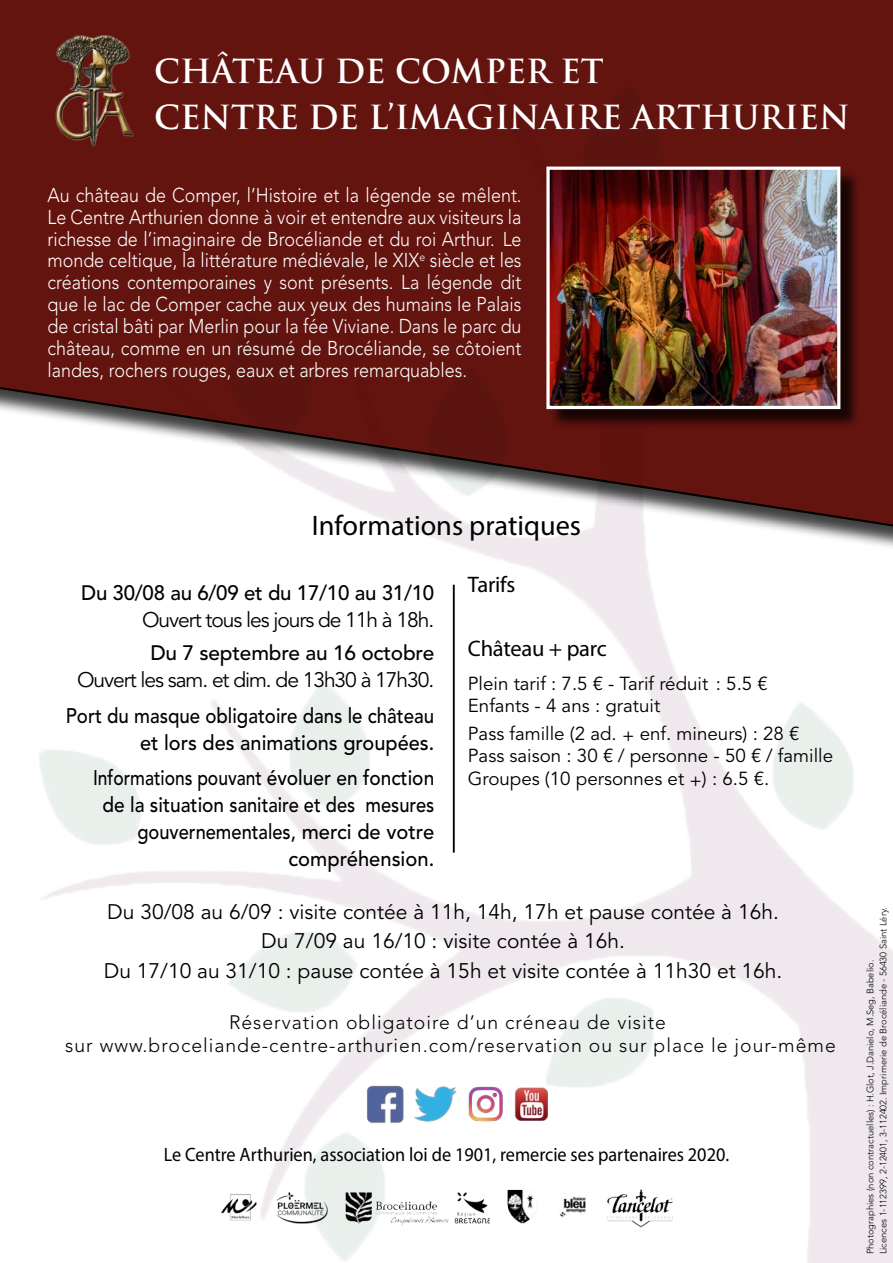
<style>
.page{position:relative;width:893px;height:1263px;background:#fff}
.page>*{position:absolute;margin:0;border:0;box-sizing:border-box;transform-origin:0 0}
.t1{font:700 32.4px/46.5px "Trajan Pro";color:#fff}
.t2{font:28.35px "Myriad Pro";color:#000}
.t3{font:22.5px "Myriad Pro";letter-spacing:-.01em;color:#000}
.t4{font:21px/29.5px "Avenir LT Std";color:#000;text-align:center}
.t5{font:500 21px/27px "Avenir LT Std";color:#000;text-align:right;scale:.83 1}
.t6{font:500 21px/27px "Avenir LT Std";color:#000;text-align:right;scale:.89 1}
.t7{font:21px "Avenir LT Std";letter-spacing:-.05em;color:#000}
.t8{font:500 20.85px "Avenir LT Std";letter-spacing:-.01em;color:#000}
.t9{font:300 19.95px/21.9px "Avenir LT Std";color:#fff;text-align:justify;scale:.9 1}
.t10{font:300 19.35px/23.2px "Avenir LT Std";letter-spacing:.05em;color:#000;text-align:center}
.t11{font:19.35px "Myriad Pro";color:#000;scale:.94 1}
.t12{font:18.75px/22.5px "Avenir LT Std";color:#000}
.t13{font:300 9.3px/13.2px "Avenir LT Std";color:#000}
</style>
<div class="page">
<div style="left:0;top:0;width:893px;height:557px;background:#000;opacity:.75"></div>
<svg style="left:0;top:0;width:893px;height:533px;background:#783834"></svg>
<img style="left:363px;top:1085px;width:189px;height:39px">
<img style="left:220px;top:1179px;width:453px;height:71px">
<hr style="left:453px;top:585px;width:2px;height:268px;background:#000">
<img style="left:27px;top:33px;width:136px;height:151px">
<div style="left:549px;top:169px;width:311px;height:260px;background:#000;opacity:.75"></div>
<img style="left:550px;top:171px;width:286px;height:234px">
<div style="left:546px;top:167px;width:294px;height:242px;border:3px solid #fff"></div>
<h1 class="t1" style="left:154px;top:48px;width:697px">CHÂTEAU DE COMPER ET<br>CENTRE DE L’IMAGINAIRE ARTHURIEN</h1>
<p class="t9" style="left:47px;top:184px;width:528px">Au château de Comper, l’Histoire et la légende se mêlent.<br>Le Centre Arthurien donne à voir et entendre aux visiteurs la richesse de l’imaginaire de Brocéliande et du roi Arthur. Le monde celtique, la littérature médiévale, le XIX<sup>e</sup> siècle et les créations contemporaines y sont présents. La légende dit que le lac de Comper cache aux yeux des humains le Palais de cristal bâti par Merlin pour la fée Viviane. Dans le parc du château, comme en un résumé de Brocéliande, se côtoient landes, rochers rouges, eaux et arbres remarquables.</p>
<h2 class="t2" style="left:312px;top:507px;width:271px">Informations pratiques</h2>
<p class="t3" style="left:468px;top:570px;width:49px">Tarifs</p>
<p class="t8" style="left:81px;top:580px;width:355px">Du 30/08 au 6/09 et du 17/10 au 31/10</p>
<p class="t7" style="left:142px;top:607px;width:294px">Ouvert tous les jours de 11h à 18h.</p>
<p class="t8" style="left:150px;top:641px;width:285px">Du 7 septembre au 16 octobre</p>
<p class="t7" style="left:77px;top:668px;width:359px">Ouvert les sam. et dim. de 13h30 à 17h30.</p>
<p class="t6" style="left:66px;top:702px;width:415px">Port du masque obligatoire dans le château et lors des animations groupées.</p>
<p class="t5" style="left:93px;top:765px;width:413px">Informations pouvant évoluer en fonction de la situation sanitaire et des mesures gouvernementales, merci de votre compréhension.</p>
<p class="t3" style="left:468px;top:635px;width:141px">Château + parc</p>
<p class="t12" style="left:468px;top:672px;width:302px">Plein tarif : 7.5 € - Tarif réduit : 5.5 €<br>Enfants - 4 ans : gratuit</p>
<p class="t12" style="left:468px;top:723px;width:367px">Pass famille (2 ad. + enf. mineurs) : 28 €<br>Pass saison : 30 € / personne - 50 € / famille<br>Groupes (10 personnes et +) : 6.5 €.</p>
<p class="t4" style="left:104px;top:897px;width:680px">Du 30/08 au 6/09 : visite contée à 11h, 14h, 17h et pause contée à 16h.<br>Du 7/09 au 16/10 : visite contée à 16h.<br>Du 17/10 au 31/10 : pause contée à 15h et visite contée à 11h30 et 16h.</p>
<p class="t10" style="left:65px;top:1010px;width:772px">Réservation obligatoire d’un créneau de visite<br>sur www.broceliande-centre-arthurien.com/reservation ou sur place le jour-même</p>
<p class="t11" style="left:164px;top:1143px;width:603px">Le Centre Arthurien, association loi de 1901, remercie ses partenaires 2020.</p>
<p class="t13" style="left:864px;top:1254px;width:349px;rotate:-90deg">Photographies (non contractuelles) : H.Glot, J.Danielo, M.Seg, Babelio.<br>Licences 1-112399, 2-12401, 3-112402. Imprimerie de Brocéliande - 56430 Saint Léry.</p>
</div>
